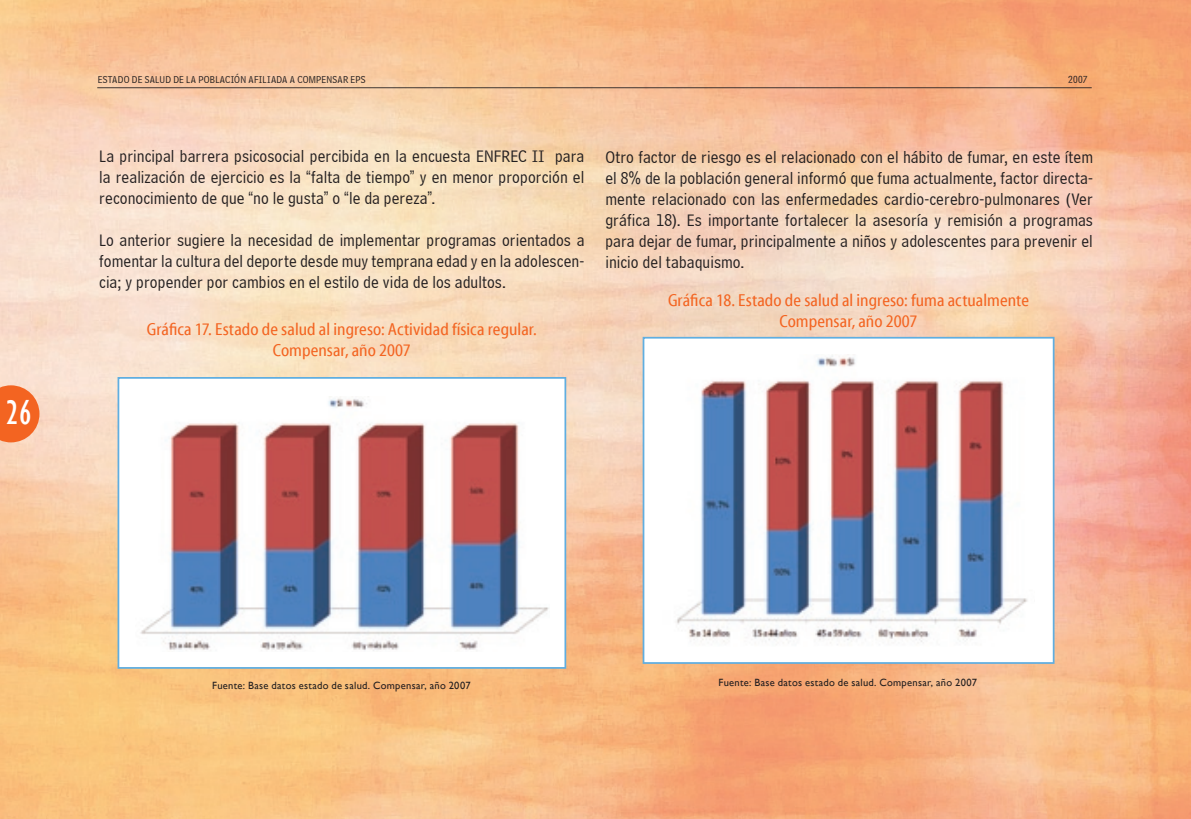
<style>
.page{position:relative;width:1191px;height:819px;background:#fff}
.page>*{position:absolute;margin:0;border:0;box-sizing:border-box;transform-origin:0 0}
.t1{font:condensed 35px "Gill Sans";color:#fff}
.t2{font:17.5px/21px "Bell Centennial BT Address";letter-spacing:.005em;color:#231f20;text-align:justify}
.t3{font:17.5px/21px "Myriad Cn Web";letter-spacing:.005em;color:#f36421;text-align:center}
.t4{font:10.5px "Gill Sans";letter-spacing:.025em;color:#231f20}
.t5{font:10.5px "Bell Centennial BT Address";letter-spacing:.02em;color:#231f20}
.s1{font-family:"Arial Narrow"}
.s2{font-family:"Arial Narrow Special G1"}
</style>
<div class="page">
<img style="left:0;top:0;width:1191px;height:819px">
<svg style="left:97px;top:87px;width:994px;height:1px"></svg>
<svg style="left:0;top:385px;width:39px;height:57px"></svg>
<svg style="left:118px;top:377px;width:448px;height:291px"></svg>
<img style="left:136px;top:396px;width:413px;height:255px">
<svg style="left:642px;top:337px;width:412px;height:326px"></svg>
<img style="left:662px;top:354px;width:372px;height:293px">
<h1 class="t1" style="left:6px;top:392px;width:27px">26</h1>
<p class="t5" style="left:98px;top:73px;width:269px">ESTADO DE SALUD DE LA POBLACIÓN AFILIADA A COMPENSAR EPS</p>
<p class="t5" style="left:1068px;top:73px;width:21px">2007</p>
<p class="t2" style="left:99px;top:146px;width:486px">La principal barrera psicosocial percibida en la encuesta ENFREC II para la realización de ejercicio es la <span class="s1">“</span>falta de tiempo<span class="s1">”</span> y en menor proporción el reconocimiento de que <span class="s1">“</span>no le gusta<span class="s1">”</span> o <span class="s1">“</span>le da pereza<span class="s1">”</span>.</p>
<p class="t2" style="left:99px;top:230px;width:487px">Lo anterior sugiere la necesidad de implementar programas orientados a fomentar la cultura del deporte desde muy temprana edad y en la adolescen&shy;cia; y propender por cambios en el estilo de vida de los adultos.</p>
<p class="t3" style="left:147px;top:319px;width:391px">Gráfica 17. Estado de salud al ingreso: Actividad física regular.<br>Compensar, año 2007</p>
<p class="t2" style="left:605px;top:146px;width:489px">Otro factor de riesgo es el relacionado con el hábito de fumar, en este ítem el 8<span class="s2">%</span> de la población general informó que fuma actualmente, factor directa&shy;mente relacionado con las enfermedades cardio-cerebro-pulmonares (Ver gráfica 18). Es importante fortalecer la asesoría y remisión a programas para dejar de fumar, principalmente a niños y adolescentes para prevenir el inicio del tabaquismo.</p>
<p class="t3" style="left:668px;top:289px;width:362px">Gráfica 18. Estado de salud al ingreso: fuma actualmente<br>Compensar, año 2007</p>
<p class="t4" style="left:212px;top:679px;width:260px">Fuente: Base datos estado de salud. Compensar, año 2007</p>
<p class="t4" style="left:718px;top:676px;width:260px">Fuente: Base datos estado de salud. Compensar, año 2007</p>
</div>
